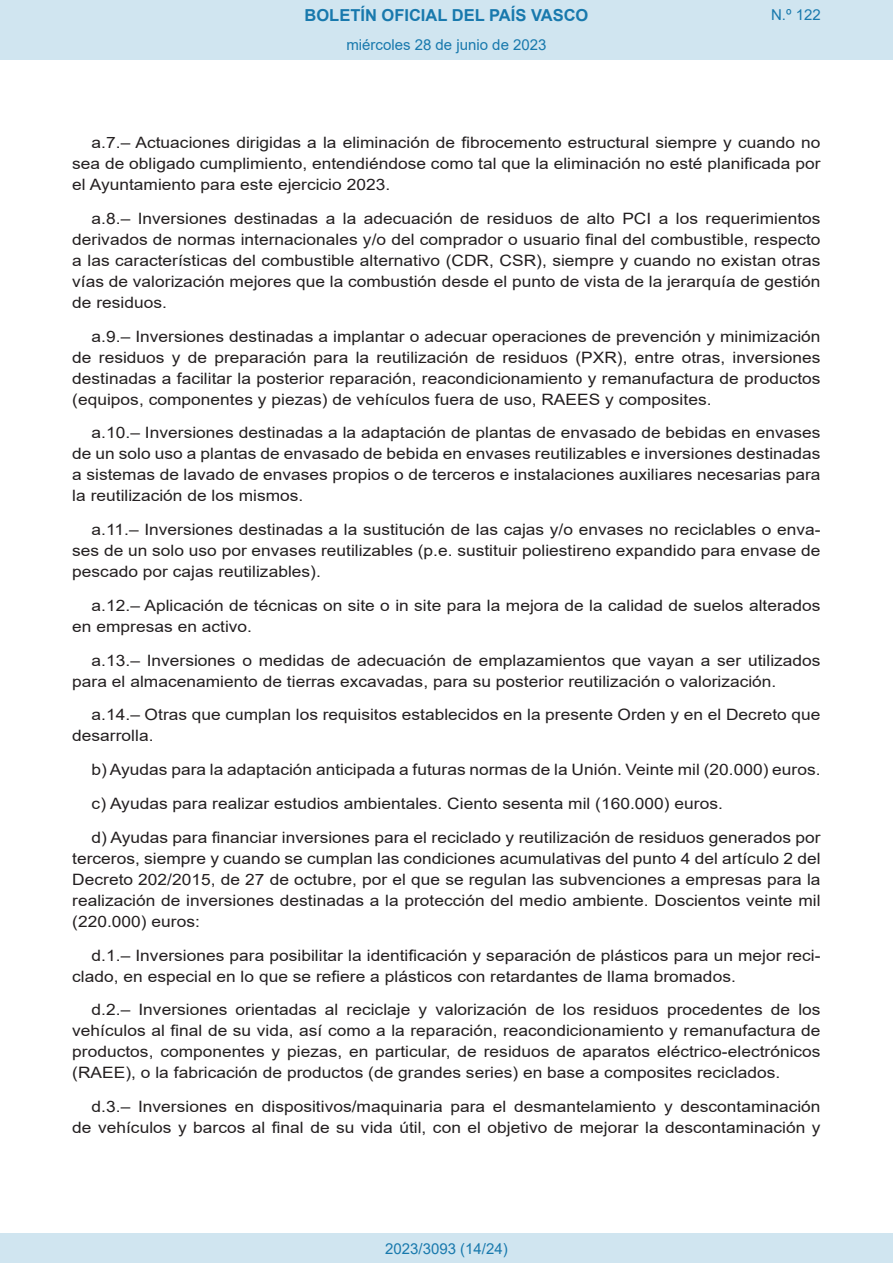
<style>
.page{position:relative;width:893px;height:1263px;background:#fff}
.page>*{position:absolute;margin:0;border:0;box-sizing:border-box;transform-origin:0 0}
.t1{font:700 16.5px "Arial";color:#1879ad}
.BOPVDetalle{font:15.6px/21px "Arial";color:#231f20;text-align:justify;scale:1.11 1}
.Paginacion_Centro{font:15px "Arial";color:#1879ad}
</style>
<div class="page">
<div style="left:0;top:0;width:893px;height:60px;background:#d0e5f0"></div>
<div style="left:0;top:1233px;width:893px;height:30px;background:#d0e5f0"></div>
<p class="t1" style="left:305px;top:3px;width:285px">BOLETÍN OFICIAL DEL PAÍS VASCO</p>
<p class="Paginacion_Centro" style="left:346px;top:35px;width:202px">miércoles 28 de junio de 2023</p>
<p class="Paginacion_Centro" style="left:771px;top:5px;width:51px">N.º 122</p>
<p class="BOPVDetalle" style="left:72px;top:132px;width:676px;text-indent:19px">a.7.– Actuaciones dirigidas a la eliminación de fibrocemento estructural siempre y cuando no sea de obligado cumplimiento, entendiéndose como tal que la eliminación no esté planificada por el Ayuntamiento para este ejercicio 2023.</p>
<p class="BOPVDetalle" style="left:72px;top:208px;width:676px;text-indent:19px">a.8.– Inversiones destinadas a la adecuación de residuos de alto PCI a los requerimientos derivados de normas internacionales y/o del comprador o usuario final del combustible, respecto a las características del combustible alternativo (CDR, CSR), siempre y cuando no existan otras vías de valorización mejores que la combustión desde el punto de vista de la jerarquía de gestión de residuos.</p>
<p class="BOPVDetalle" style="left:72px;top:326px;width:676px;text-indent:19px">a.9.– Inversiones destinadas a implantar o adecuar operaciones de prevención y minimización de residuos y de preparación para la reutilización de residuos (PXR), entre otras, inversiones destinadas a facilitar la posterior reparación, reacondicionamiento y remanufactura de productos (equipos, componentes y piezas) de vehículos fuera de uso, RAEES y composites.</p>
<p class="BOPVDetalle" style="left:72px;top:422px;width:676px;text-indent:19px">a.10.– Inversiones destinadas a la adaptación de plantas de envasado de bebidas en envases de un solo uso a plantas de envasado de bebida en envases reutilizables e inversiones destinadas a sistemas de lavado de envases propios o de terceros e instalaciones auxiliares necesarias para la reutilización de los mismos.</p>
<p class="BOPVDetalle" style="left:72px;top:519px;width:676px;text-indent:19px">a.11.– Inversiones destinadas a la sustitución de las cajas y/o envases no reciclables o enva&shy;ses de un solo uso por envases reutilizables (p.e. sustituir poliestireno expandido para envase de pescado por cajas reutilizables).</p>
<p class="BOPVDetalle" style="left:72px;top:595px;width:676px;text-indent:19px">a.12.– Aplicación de técnicas on site o in site para la mejora de la calidad de suelos alterados en empresas en activo.</p>
<p class="BOPVDetalle" style="left:72px;top:650px;width:676px;text-indent:19px">a.13.– Inversiones o medidas de adecuación de emplazamientos que vayan a ser utilizados para el almacenamiento de tierras excavadas, para su posterior reutilización o valorización.</p>
<p class="BOPVDetalle" style="left:72px;top:704px;width:676px;text-indent:19px">a.14.– Otras que cumplan los requisitos establecidos en la presente Orden y en el Decreto que desarrolla.</p>
<p class="BOPVDetalle" style="left:92px;top:759px;width:658px">b) Ayudas para la adaptación anticipada a futuras normas de la Unión. Veinte mil (20.000) euros.</p>
<p class="BOPVDetalle" style="left:92px;top:793px;width:570px">c) Ayudas para realizar estudios ambientales. Ciento sesenta mil (160.000) euros.</p>
<p class="BOPVDetalle" style="left:72px;top:827px;width:676px;text-indent:19px">d) Ayudas para financiar inversiones para el reciclado y reutilización de residuos generados por terceros, siempre y cuando se cumplan las condiciones acumulativas del punto 4 del artículo 2 del Decreto 202/2015, de 27 de octubre, por el que se regulan las subvenciones a empresas para la realización de inversiones destinadas a la protección del medio ambiente. Doscientos veinte mil (220.000) euros:</p>
<p class="BOPVDetalle" style="left:72px;top:944px;width:676px;text-indent:19px">d.1.– Inversiones para posibilitar la identificación y separación de plásticos para un mejor reci&shy;clado, en especial en lo que se refiere a plásticos con retardantes de llama bromados.</p>
<p class="BOPVDetalle" style="left:72px;top:999px;width:676px;text-indent:19px">d.2.– Inversiones orientadas al reciclaje y valorización de los residuos procedentes de los vehículos al final de su vida, así como a la reparación, reacondicionamiento y remanufactura de productos, componentes y piezas, en particular, de residuos de aparatos eléctrico-electrónicos (RAEE), o la fabricación de productos (de grandes series) en base a composites reciclados.</p>
<p class="BOPVDetalle" style="left:72px;top:1096px;width:676px;text-align:right">d.3.– Inversiones en dispositivos/maquinaria para el desmantelamiento y descontaminación de vehículos y barcos al final de su vida útil, con el objetivo de mejorar la descontaminación y</p>
<p class="Paginacion_Centro" style="left:385px;top:1238px;width:124px">2023/3093 (14/24)</p>
</div>
